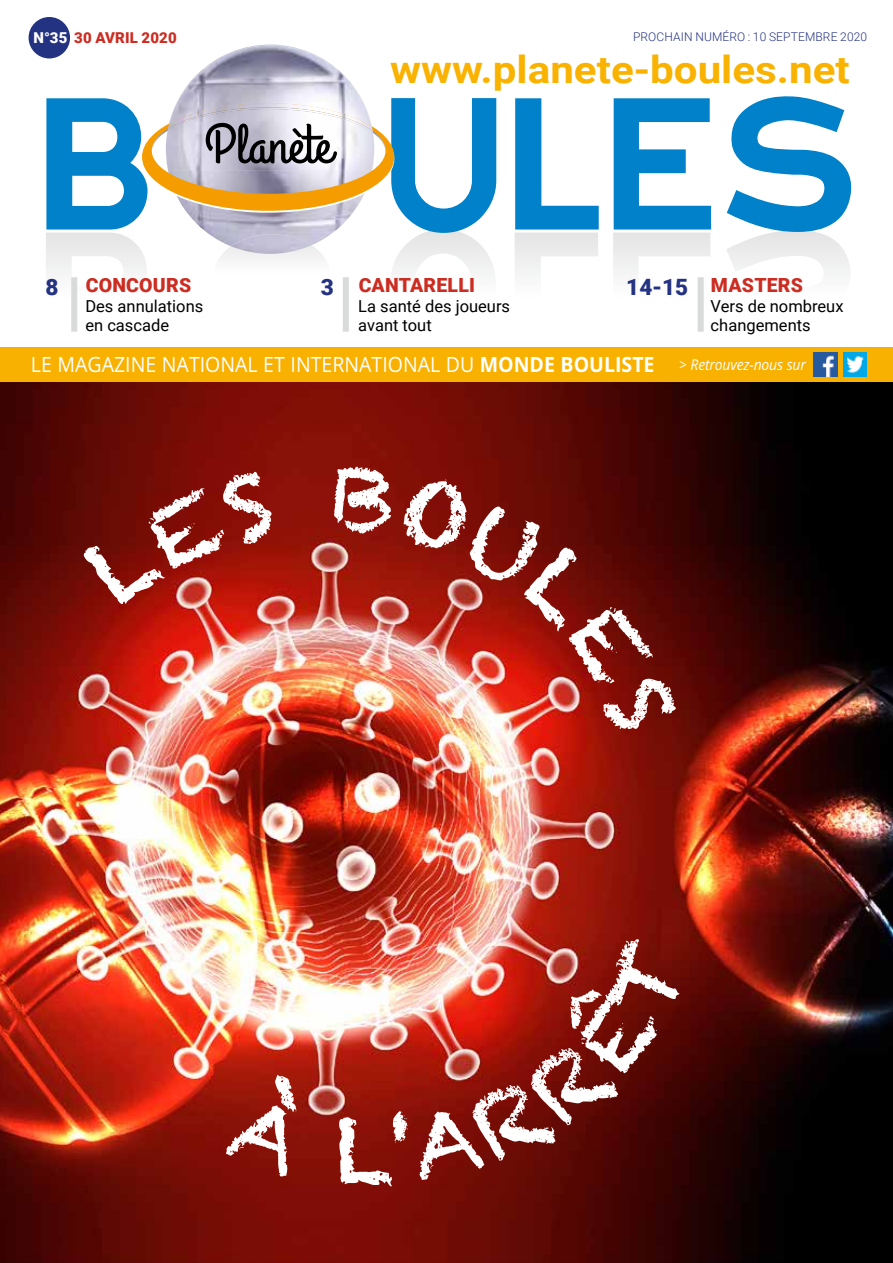
<style>
.page{position:relative;width:893px;height:1263px;background:#fff}
.page>*{position:absolute;margin:0;border:0;box-sizing:border-box;transform-origin:0 0}
.t1{font:187.2px "Gross";color:#0081ca}
.t2{font:85.95px "Chalkduster";color:#fff;scale:1.11 1}
.t3{font:55.8px "Grand Hotel";color:#000}
.t4{font:700 37.95px "Roboto";color:#f9b200;scale:1.11 1}
.t5{font:700 36px "Open Sans";color:#f59d00}
.t6{font:900 22.5px "Roboto";color:#243282}
.t7{font:21px "Open Sans";color:#fff;scale:.93 1}
.t8{font:900 19.5px "Roboto";letter-spacing:.01em;color:#cc2d22}
.t9{font:16.5px/19.8px "Roboto";color:#000}
.t10{font:900 15px "Roboto";letter-spacing:.01em;color:#cc2d22}
.t11{font:300 12px "Roboto";letter-spacing:.01em;color:#243282}
.s1{color:#fff}
.s2{font-weight:700}
.s3{font-style:italic;font-size:15px}
</style>
<div class="page">
<img style="left:0;top:382px;width:893px;height:881px">
<svg style="left:46px;top:229px;width:804px;height:102px"></svg>
<img style="left:166px;top:213px;width:207px;height:33px">
<img style="left:231px;top:234px;width:81px;height:20px">
<svg style="left:142px;top:125px;width:252px;height:88px"></svg>
<img style="left:176px;top:46px;width:188px;height:57px">
<img style="left:166px;top:124px;width:208px;height:46px">
<img style="left:167px;top:124px;width:206px;height:9px">
<img style="left:168px;top:103px;width:205px;height:28px">
<div style="left:29px;top:17px;width:41px;height:41px;background:#243282;border-radius:50%"></div>
<div style="left:71px;top:277px;width:6px;height:55px;background:#d9dada"></div>
<div style="left:343px;top:277px;width:6px;height:55px;background:#d9dada"></div>
<div style="left:698px;top:277px;width:6px;height:55px;background:#d9dada"></div>
<svg style="left:46px;top:347px;width:798px;height:1px"></svg>
<div style="left:0;top:348px;width:893px;height:34px;background:#f9b100"></div>
<img style="left:814px;top:353px;width:24px;height:24px">
<img style="left:843px;top:353px;width:24px;height:24px">
<svg style="left:81px;top:469px;width:197px;height:140px;background:#89130a"></svg>
<img style="left:331px;top:464px;width:348px;height:273px">
<svg style="left:224px;top:1067px;width:93px;height:111px;background:#90150a"></svg>
<img style="left:391px;top:935px;width:301px;height:248px">
<p class="t10" style="left:34px;top:28px;width:145px"><span class="s1">N°35</span> 30 AVRIL 2020</p>
<p class="t11" style="left:633px;top:28px;width:236px">PROCHAIN NUMÉRO : 10 SEPTEMBRE 2020</p>
<h3 class="t5" style="left:388px;top:47px;width:458px">www.planete-boules.com</h3>
<h3 class="t4" style="left:390px;top:43px;width:415px">www.planete-boules.net</h3>
<h1 class="t1" style="left:46px;top:43px;width:826px">B ULES</h1>
<h3 class="t3" style="left:205px;top:105px;width:128px">Planète</h3>
<p class="t6" style="left:45px;top:271px;width:15px">8</p>
<p class="t8" style="left:359px;top:271px;width:118px">CANTARELLI</p>
<p class="t9" style="left:358px;top:295px;width:153px">La santé des joueurs avant tout</p>
<p class="t8" style="left:86px;top:271px;width:107px">CONCOURS</p>
<p class="t9" style="left:85px;top:295px;width:119px">Des annulations en cascade</p>
<p class="t6" style="left:321px;top:271px;width:15px">3</p>
<p class="t8" style="left:711px;top:271px;width:94px">MASTERS</p>
<p class="t9" style="left:711px;top:295px;width:134px">Vers de nombreux changements</p>
<p class="t6" style="left:626px;top:271px;width:63px">14-15</p>
<p class="t7" style="left:31px;top:352px;width:835px">LE MAGAZINE NATIONAL ET INTERNATIONAL DU <span class="s2">MONDE BOULISTE</span> <span class="s3">&gt; Retrouvez-nous sur</span></p>
<p class="t7" style="left:31px;top:357px;width:835px">LE MAGAZINE NATIONAL ET INTERNATIONAL DU <span class="s2">MONDE BOULISTE</span> <span class="s3">&gt; Retrouvez-nous sur</span></p>
<h2 class="t2" style="left:334px;top:1102px;width:57px">L</h2>
</div>
